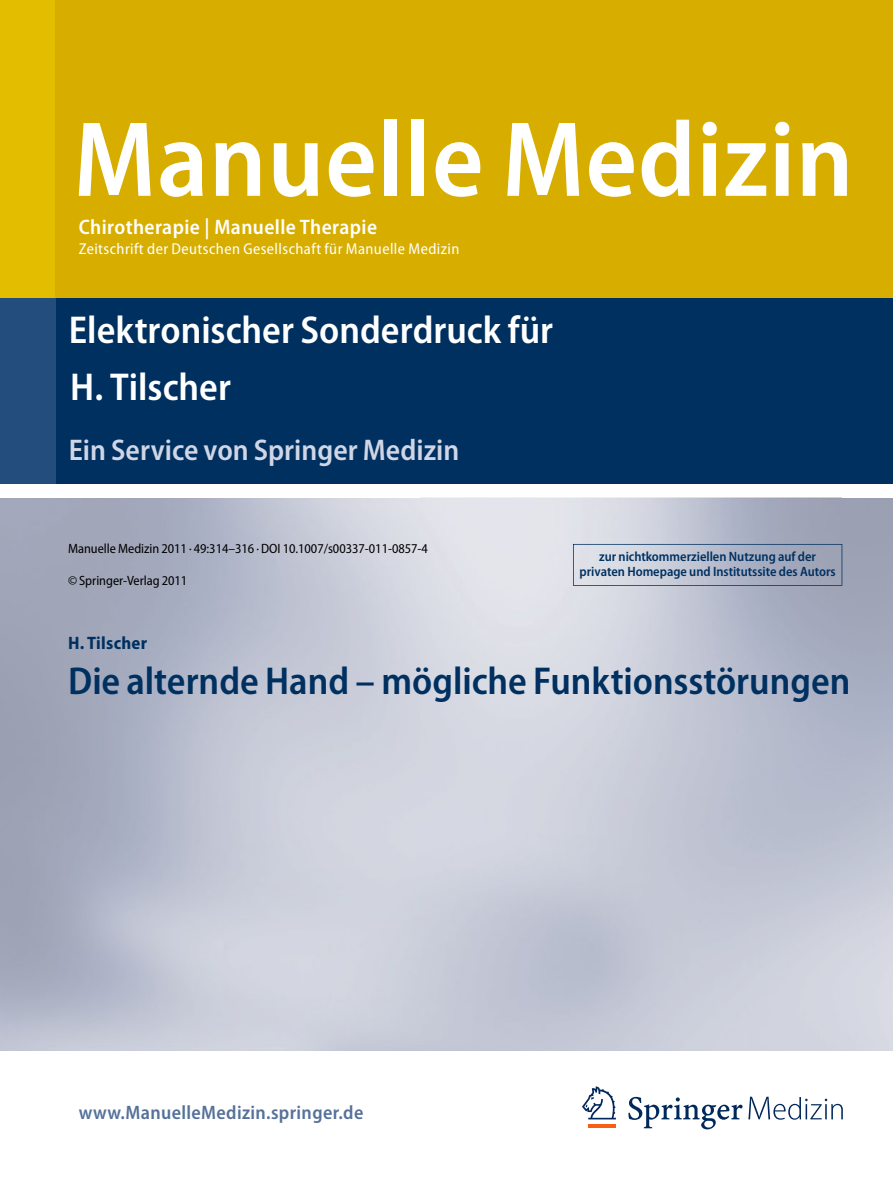
<style>
.page{position:relative;width:893px;height:1178px;background:#fff}
.page>*{position:absolute;margin:0;border:0;box-sizing:border-box;transform-origin:0 0}
.t1{font:600 semi-condensed 108px "Myriad Pro";letter-spacing:.01em;color:#fff}
.t2{font:600 semi-condensed 39px "Myriad Pro";color:#003060}
.t3{font:600 semi-condensed 39px "Myriad Pro";color:#fff}
.t4{font:600 semi-condensed 30px "Myriad Pro";color:#d0d6e5}
.t5{font:600 semi-condensed 21px "Myriad Pro";letter-spacing:.02em;color:#fff}
.t6{font:600 semi-condensed 19.5px "Myriad Pro";letter-spacing:.02em;color:#55719a}
.t7{font:700 semi-condensed 18px "Myriad Pro";letter-spacing:.015em;color:#003060}
.t8{font:semi-condensed 15.75px "Myriad Pro";letter-spacing:.03em;color:#fff}
.t9{font:semi-condensed 13.5px "Myriad Pro";color:#000}
.t10{font:600 semi-condensed 13.5px/15px "Myriad Pro";letter-spacing:-.005em;color:#003060;text-align:center}
</style>
<div class="page">
<div style="left:55px;top:298px;width:838px;height:185px;background:#003060"></div>
<div style="left:0;top:298px;width:55px;height:185px;background:#224d7c"></div>
<img style="left:0;top:497px;width:893px;height:553px">
<svg style="left:573px;top:544px;width:269px;height:42px;background:#b4baca"></svg>
<div style="left:0;top:0;width:55px;height:298px;background:#e3bd00"></div>
<div style="left:55px;top:0;width:838px;height:298px;background:#d7ae00"></div>
<hr style="left:588px;top:1125px;width:28px;height:3px;background:#f76013">
<svg style="left:582px;top:1086px;width:34px;height:33px"></svg>
<svg style="left:628px;top:1097px;width:215px;height:32px"></svg>
<h1 class="t1" style="left:73px;top:100px;width:781px">Manuelle Medizin</h1>
<h3 class="t5" style="left:79px;top:215px;width:300px">Chirotherapie | Manuelle Therapie</h3>
<p class="t8" style="left:79px;top:240px;width:382px">Zeitschrift der Deutschen Gesellschaft für Manuelle Medizin</p>
<h2 class="t3" style="left:69px;top:308px;width:486px">Elektronischer Sonderdruck für</h2>
<h2 class="t3" style="left:70px;top:365px;width:162px">H. Tilscher</h2>
<h3 class="t4" style="left:69px;top:433px;width:392px">Ein Service von Springer Medizin</h3>
<p class="t9" style="left:68px;top:541px;width:361px">Manuelle Medizin 2011 · 49:314–316 · DOI 10.1007/s00337-011-0857-4</p>
<p class="t9" style="left:68px;top:573px;width:121px">© Springer-Verlag 2011</p>
<p class="t10" style="left:580px;top:549px;width:258px">zur nichtkommerziellen Nutzung auf der privaten Homepage und Institutssite des Autors</p>
<h3 class="t7" style="left:68px;top:632px;width:81px">H. Tilscher</h3>
<h2 class="t2" style="left:68px;top:659px;width:784px">Die alternde Hand – mögliche Funktionsstörungen</h2>
<h3 class="t6" style="left:79px;top:1102px;width:286px">www.ManuelleMedizin.springer.de</h3>
</div>
